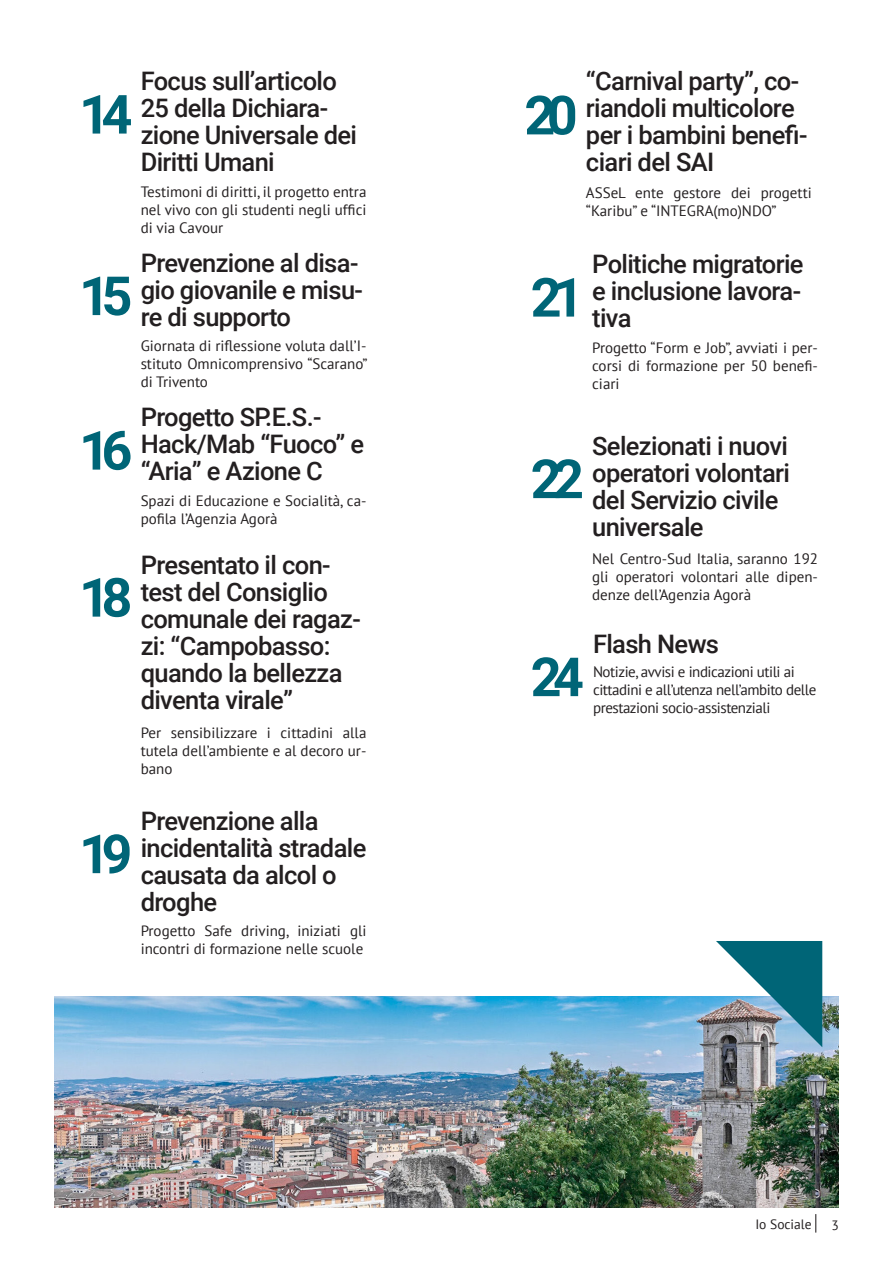
<style>
.page{position:relative;width:893px;height:1263px;background:#fff}
.page>*{position:absolute;margin:0;border:0;box-sizing:border-box;transform-origin:0 0}
.number{font:700 54px "Roboto";letter-spacing:-.16em;color:#006577}
.TITLE_1{font:500 25.5px/27px "Roboto";letter-spacing:-.025em;color:#231f20}
.body_text{font:15px/18px "PT Sans";color:#231f20;text-align:justify}
.title_7{font:15px/18px "PT Sans";letter-spacing:-.03em;color:#231f20}
.t1{font:13.5px "PT Sans";color:#231f20}
</style>
<div class="page">
<svg style="left:815px;top:1214px;width:1px;height:18px"></svg>
<img style="left:54px;top:996px;width:785px;height:212px">
<svg style="left:716px;top:941px;width:106px;height:106px;background:#578e9d"></svg>
<p class="number" style="left:79px;top:77px;width:55px">14</p>
<p class="number" style="left:79px;top:258px;width:55px">15</p>
<p class="number" style="left:79px;top:413px;width:55px">16</p>
<p class="TITLE_1" style="left:141px;top:67px;width:218px">Focus sull’articolo<br>25 della Dichiara&shy;zione Universale dei<br>Diritti Umani</p>
<p class="body_text" style="left:141px;top:182px;width:227px">Testimoni di diritti, il progetto entra nel vivo con gli studenti negli uffici di via Cavour</p>
<p class="TITLE_1" style="left:141px;top:248px;width:224px">Prevenzione al disa&shy;gio giovanile e misu&shy;re di supporto</p>
<p class="body_text" style="left:141px;top:337px;width:229px">Giornata di riflessione voluta dall’I&shy;stituto Omnicomprensivo “Scarano” di Trivento</p>
<p class="TITLE_1" style="left:141px;top:403px;width:225px">Progetto SP.E.S.-<br>Hack/Mab “Fuoco” e “Aria” e Azione C</p>
<p class="body_text" style="left:141px;top:491px;width:227px">Spazi di Educazione e Socialità, ca&shy;pofila l’Agenzia Agorà</p>
<p class="number" style="left:79px;top:560px;width:55px">18</p>
<p class="TITLE_1" style="left:141px;top:550px;width:222px">Presentato il con&shy;test del Consiglio comunale dei ragaz&shy;zi: “Campobasso: quando la bellezza diventa virale”</p>
<p class="body_text" style="left:141px;top:724px;width:227px">Per sensibilizzare i cittadini alla tutela dell’ambiente e al decoro ur&shy;bano</p>
<p class="number" style="left:79px;top:816px;width:55px">19</p>
<p class="TITLE_1" style="left:141px;top:806px;width:227px">Prevenzione alla incidentalità stradale causata da alcol o droghe</p>
<p class="body_text" style="left:141px;top:922px;width:227px">Progetto Safe driving, iniziati gli incontri di formazione nelle scuole</p>
<p class="number" style="left:524px;top:77px;width:55px">20</p>
<p class="TITLE_1" style="left:586px;top:67px;width:223px">“Carnival party”, co&shy;riandoli multicolore per i bambini benefi&shy;ciari del SAI</p>
<p class="body_text" style="left:586px;top:183px;width:227px">ASSeL ente gestore dei progetti “Karibu” e “INTEGRA(mo)NDO”</p>
<p class="number" style="left:531px;top:260px;width:55px">21</p>
<p class="TITLE_1" style="left:592px;top:250px;width:213px;text-align:justify">Politiche migratorie e inclusione lavora&shy;tiva</p>
<p class="body_text" style="left:592px;top:338px;width:227px">Progetto “Form e Job”, avviati i per&shy;corsi di formazione per 50 benefi&shy;ciari</p>
<p class="number" style="left:531px;top:441px;width:55px">22</p>
<p class="TITLE_1" style="left:592px;top:431px;width:199px">Selezionati i nuovi operatori volontari del Servizio civile universale</p>
<p class="body_text" style="left:592px;top:550px;width:227px">Nel Centro-Sud Italia, saranno 192 gli operatori volontari alle dipen&shy;denze dell’Agenzia Agorà</p>
<p class="number" style="left:531px;top:639px;width:55px">24</p>
<p class="TITLE_1" style="left:593px;top:629px;width:128px">Flash News</p>
<p class="title_7" style="left:593px;top:663px;width:225px">Notizie, avvisi e indicazioni utili ai cittadini e all’utenza nell’ambito delle prestazioni socio-assistenziali</p>
<p class="t1" style="left:755px;top:1215px;width:58px">Io Sociale</p>
<p class="t1" style="left:831px;top:1216px;width:9px">3</p>
</div>
